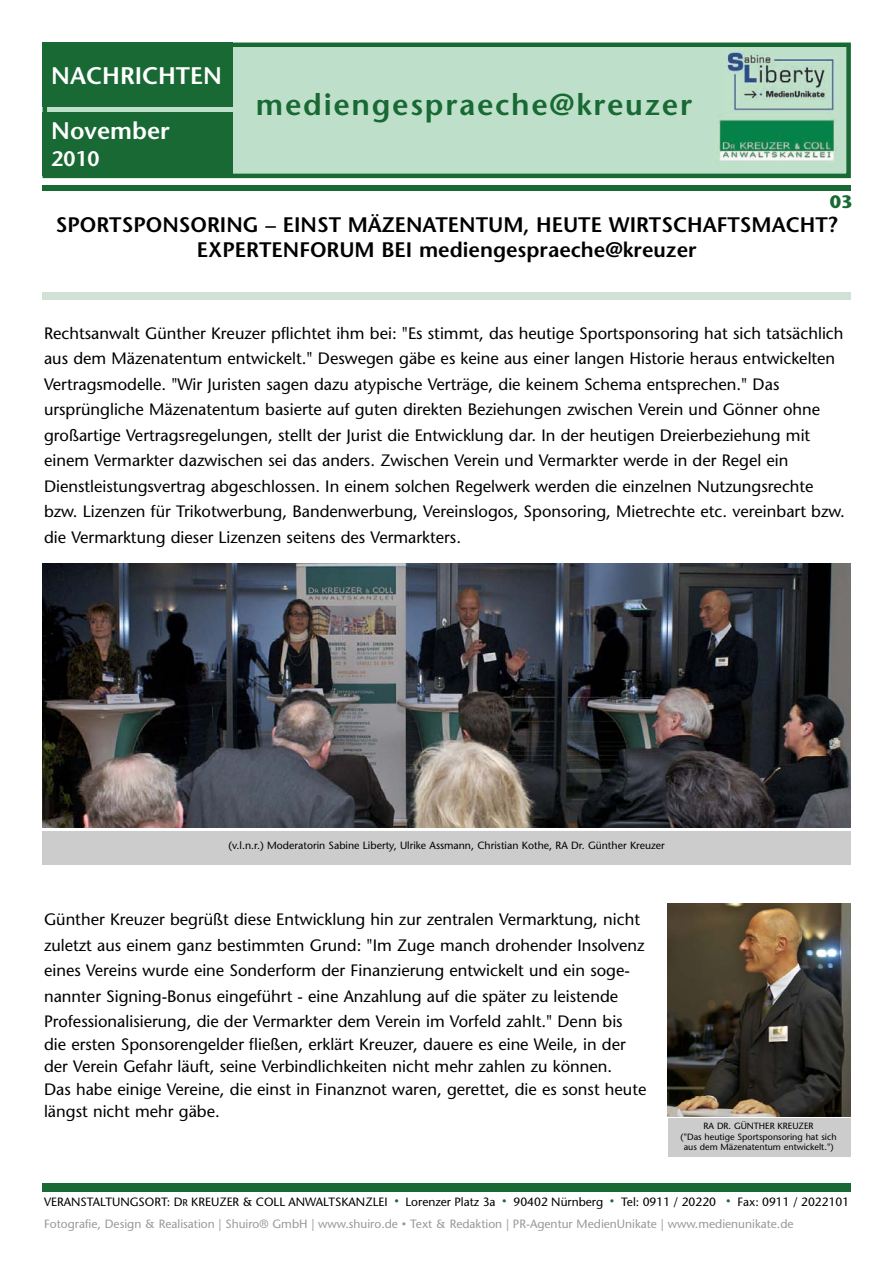
<style>
.page{position:relative;width:893px;height:1263px;background:#fff}
.page>*{position:absolute;margin:0;border:0;box-sizing:border-box;transform-origin:0 0}
.t1{font:600 30px "Stone Sans";letter-spacing:.055em;color:#186933}
.t2{font:600 24px "Stone Sans";color:#fff}
.t3{font:600 21px/25.5px "Stone Sans";color:#000;text-align:center}
.t4{font:600 21px "Stone Sans";color:#fff}
.t5{font:700 18px "Stone Sans";color:#186933}
.t6{font:16.5px/25.5px "Stone Sans";color:#000}
.t7{font:12px/22.4px "Stone Sans";color:#999}
.t8{font:10.5px "Stone Sans";color:#000}
.t9{font:9px/10.5px "Stone Sans";color:#000;text-align:center}
.s1{color:#000}
.s2{font-size:9.75px;color:#000}
.s3{font-size:9px;color:#186933}
.s4{font-size:9px}
</style>
<div class="page">
<img style="left:48px;top:48px;width:797px;height:125px">
<div style="left:43px;top:43px;width:807px;height:135px;border:4px solid #186933"></div>
<div style="left:43px;top:43px;width:190px;height:64px;background:#186933"></div>
<div style="left:43px;top:185px;width:807px;height:5px;background:#186933"></div>
<div style="left:43px;top:292px;width:807px;height:8px;background:#d1e1d6"></div>
<div style="left:43px;top:1183px;width:807px;height:8px;background:#186933"></div>
<div style="left:43px;top:112px;width:190px;height:63px;background:#186933"></div>
<div style="left:43px;top:831px;width:807px;height:33px;background:#ccc"></div>
<img style="left:43px;top:564px;width:807px;height:263px">
<img style="left:668px;top:904px;width:182px;height:212px">
<div style="left:668px;top:1118px;width:182px;height:38px;background:#ccc"></div>
<h2 class="t2" style="left:51px;top:66px;width:172px">NACHRICHTEN</h2>
<h2 class="t2" style="left:51px;top:122px;width:120px">November</h2>
<p class="t4" style="left:51px;top:150px;width:50px">2010</p>
<h1 class="t1" style="left:256px;top:93px;width:437px">mediengespraeche@kreuzer</h1>
<p class="t5" style="left:829px;top:195px;width:24px">03</p>
<p class="t3" style="left:56px;top:214px;width:783px">SPORTSPONSORING – EINST MÄZENATENTUM, HEUTE WIRTSCHAFTSMACHT?<br>EXPERTENFORUM BEI mediengespraeche@kreuzer</p>
<p class="t6" style="left:44px;top:322px;width:802px">Rechtsanwalt Günther Kreuzer pflichtet ihm bei: "Es stimmt, das heutige Sportsponsoring hat sich tatsächlich aus dem Mäzenatentum entwickelt." Deswegen gäbe es keine aus einer langen Historie heraus entwickelten Vertragsmodelle. "Wir Juristen sagen dazu atypische Verträge, die keinem Schema entsprechen." Das ursprüngliche Mäzenatentum basierte auf guten direkten Beziehungen zwischen Verein und Gönner ohne großartige Vertragsregelungen, stellt der Jurist die Entwicklung dar. In der heutigen Dreierbeziehung mit einem Vermarkter dazwischen sei das anders. Zwischen Verein und Vermarkter werde in der Regel ein Dienstleistungsvertrag abgeschlossen. In einem solchen Regelwerk werden die einzelnen Nutzungsrechte bzw. Lizenzen für Trikotwerbung, Bandenwerbung, Vereinslogos, Sponsoring, Mietrechte etc. vereinbart bzw. die Vermarktung dieser Lizenzen seitens des Vermarkters.</p>
<p class="t8" style="left:228px;top:841px;width:438px">(v.l.n.r.) Moderatorin Sabine Liberty, Ulrike Assmann, Christian Kothe, RA Dr. Günther Kreuzer</p>
<p class="t6" style="left:44px;top:908px;width:602px">Günther Kreuzer begrüßt diese Entwicklung hin zur zentralen Vermarktung, nicht zuletzt aus einem ganz bestimmten Grund: "Im Zuge manch drohender Insolvenz eines Vereins wurde eine Sonderform der Finanzierung entwickelt und ein soge&shy;nannter Signing-Bonus eingeführt - eine Anzahlung auf die später zu leistende Professionalisierung, die der Vermarkter dem Verein im Vorfeld zahlt." Denn bis</p>
<p class="t6" style="left:44px;top:1035px;width:604px;line-height:22.5px">die ersten Sponsorengelder fließen, erklärt Kreuzer, dauere es eine Weile, in der der Verein Gefahr läuft, seine Verbindlichkeiten nicht mehr zahlen zu können.<br>Das habe einige Vereine, die einst in Finanznot waren, gerettet, die es sonst heute längst nicht mehr gäbe.</p>
<p class="t9" style="left:680px;top:1122px;width:157px">RA DR. GÜNTHER KREUZER<br>("Das heutige Sportsponsoring hat sich aus dem Mäzenatentum entwickelt.")</p>
<p class="t7" style="left:44px;top:1192px;width:806px"><span class="s1">VERANSTALTUNGSORT: D</span><span class="s2">R</span> <span class="s1">KREUZER &amp; COLL ANWALTSKANZLEI</span> <span class="s3">•</span> <span class="s1">Lorenzer Platz 3a</span> <span class="s3">•</span> <span class="s1">90402 Nürnberg</span> <span class="s3">•</span> <span class="s1">Tel: 0911 / 20220</span> <span class="s3">•</span> <span class="s1">Fax: 0911 / 2022101<br></span>Fotografie, Design &amp; Realisation | Shuiro® GmbH | www.shuiro.de <span class="s4">•</span> Text &amp; Redaktion | PR-Agentur MedienUnikate | www.medienunikate.de</p>
</div>
